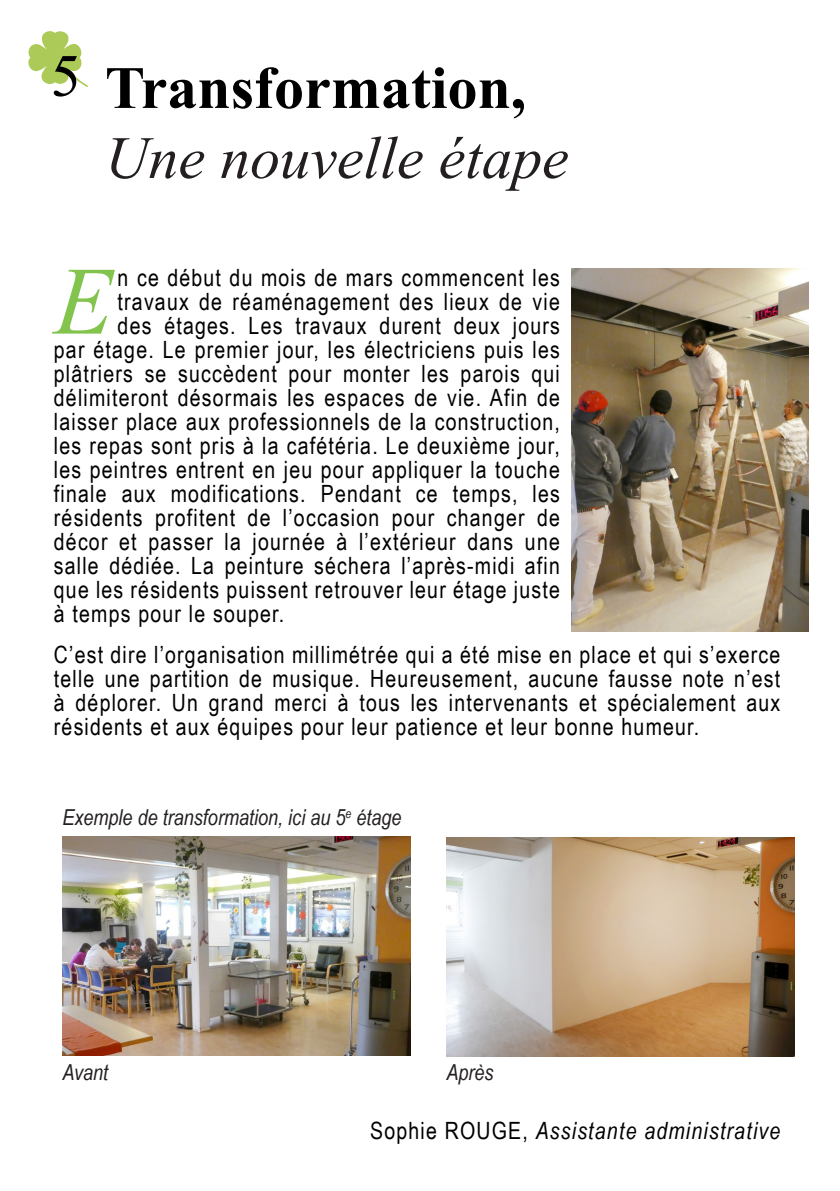
<style>
.page{position:relative;width:840px;height:1191px;background:#fff}
.page>*{position:absolute;margin:0;border:0;box-sizing:border-box;transform-origin:0 0}
.t1{font:italic 96.2px "Times New Roman";color:#82c44d}
.t2{font:italic 60px "Times New Roman";color:#231f20}
.t3{font:700 60px "Times New Roman";color:#000}
.t4{font:60px "Times New Roman";color:#000}
.t5{font:23.8px/24px "Arial Narrow";letter-spacing:.05em;color:#000001;text-align:justify}
.t6{font:italic 23.8px "Arial Narrow";letter-spacing:.05em;color:#000001}
.t7{font:italic 22px "Arial Narrow";color:#231f20}
.s1{font-style:normal}
</style>
<div class="page">
<svg style="left:28px;top:31px;width:60px;height:56px"></svg>
<img style="left:571px;top:268px;width:237px;height:363px">
<img style="left:62px;top:836px;width:348px;height:219px">
<img style="left:446px;top:838px;width:348px;height:218px">
<p class="t4" style="left:51px;top:33px;width:31px">5</p>
<p class="t3" style="left:105px;top:45px;width:422px">Transformation,</p>
<p class="t2" style="left:105px;top:117px;width:465px">Une nouvelle étape</p>
<p class="t1" style="left:54px;top:235px;width:60px">E</p>
<p class="t5" style="left:117px;top:264px;width:443px">n ce début du mois de mars commencent les</p>
<p class="t5" style="left:117px;top:288px;width:443px">travaux de réaménagement des lieux de vie</p>
<p class="t5" style="left:117px;top:312px;width:443px">des étages. Les travaux durent deux jours</p>
<p class="t5" style="left:54px;top:336px;width:507px">par étage. Le premier jour, les électriciens puis les</p>
<p class="t5" style="left:54px;top:360px;width:507px">plâtriers se succèdent pour monter les parois qui</p>
<p class="t5" style="left:54px;top:384px;width:507px">délimiteront désormais les espaces de vie. Afin de</p>
<p class="t5" style="left:54px;top:408px;width:507px">laisser place aux professionnels de la construction,</p>
<p class="t5" style="left:54px;top:432px;width:507px">les repas sont pris à la cafétéria. Le deuxième jour,</p>
<p class="t5" style="left:54px;top:456px;width:507px">les peintres entrent en jeu pour appliquer la touche</p>
<p class="t5" style="left:54px;top:480px;width:507px">finale aux modifications. Pendant ce temps, les</p>
<p class="t5" style="left:54px;top:504px;width:507px">résidents profitent de l’occasion pour changer de</p>
<p class="t5" style="left:54px;top:528px;width:507px">décor et passer la journée à l’extérieur dans une</p>
<p class="t5" style="left:54px;top:552px;width:507px">salle dédiée. La peinture séchera l’après-midi afin</p>
<p class="t5" style="left:54px;top:576px;width:507px">que les résidents puissent retrouver leur étage juste</p>
<p class="t5" style="left:54px;top:600px;width:232px">à temps pour le souper.</p>
<p class="t5" style="left:54px;top:641px;width:727px">C’est dire l’organisation millimétrée qui a été mise en place et qui s’exerce telle une partition de musique. Heureusement, aucune fausse note n’est à déplorer. Un grand merci à tous les intervenants et spécialement aux résidents et aux équipes pour leur patience et leur bonne humeur.</p>
<p class="t7" style="left:62px;top:802px;width:340px">Exemple de transformation, ici au 5<sup>e</sup> étage</p>
<p class="t7" style="left:62px;top:1057px;width:47px">Avant</p>
<p class="t7" style="left:446px;top:1057px;width:49px">Après</p>
<p class="t6" style="left:370px;top:1114px;width:411px"><span class="s1">Sophie ROUGE,</span> Assistante administrative</p>
</div>
